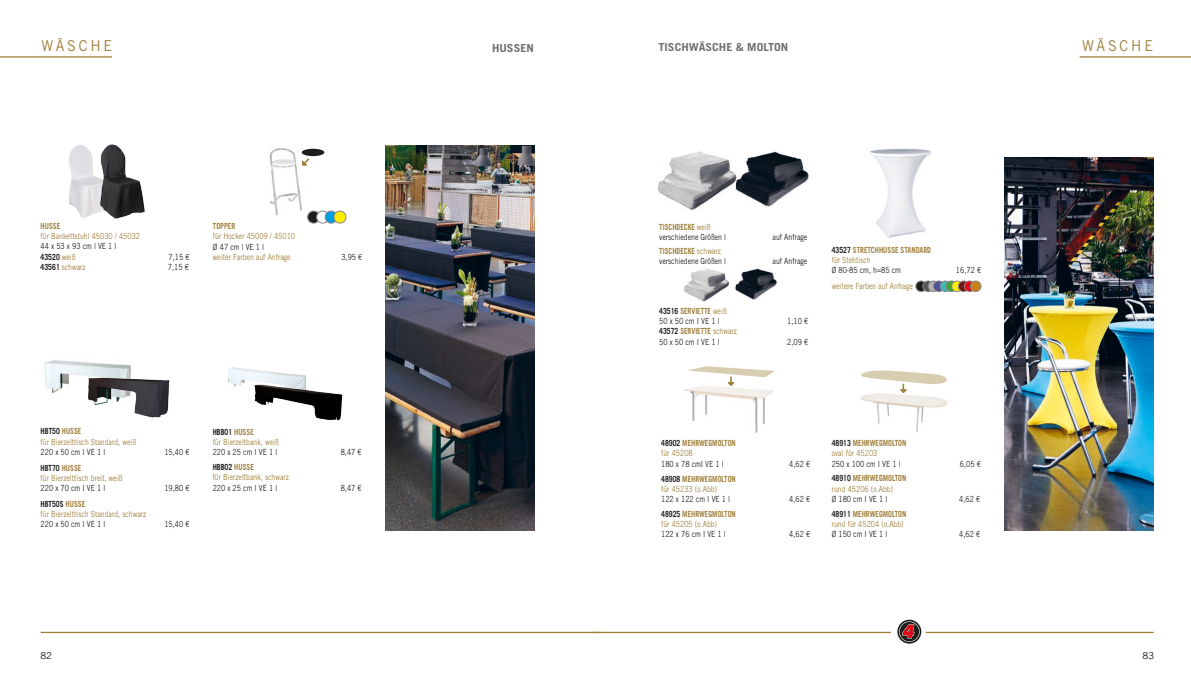
<style>
.page{position:relative;width:1191px;height:681px;background:#fff}
.page>*{position:absolute;margin:0;border:0;box-sizing:border-box;transform-origin:0 0}
.t1{font:15px "Trade Gothic LT Std";letter-spacing:.2em;color:#9f803c;scale:.95 1}
.t2{font:700 11px "Trade Gothic LT Std";color:#70706f;scale:1.1 1}
.t3{font:9.5px "Trade Gothic LT Com";color:#1d1d1b}
.t4{font:8.4px/10.1px "Trade Gothic LT Std";color:#9f803c;scale:.82 1}
.t5{font:8.4px/10.1px "Trade Gothic LT Std";color:#1d1d1b;scale:.82 1}
.t6{font:700 8.4px/10.1px "Trade Gothic LT Std";color:#9f803c;scale:.82 1}
.s1{font-weight:700}
.s2{color:#1d1d1b}
.s3{font-weight:700;color:#1d1d1b}
.s4{font-size:8.5px;color:#1d1d1b}
.s5{font-weight:700;color:#9f803c}
.s6{color:#9f803c}
.s7{font-weight:400}
.s8{font-weight:400;color:#1d1d1b}
</style>
<div class="page">
<hr style="left:41px;top:631px;width:559px;height:1px;background:#9f803c">
<hr style="left:0;top:56px;width:112px;height:2px;background:#9f803c">
<img style="left:227px;top:367px;width:79px;height:19px">
<img style="left:69px;top:145px;width:26px;height:73px">
<img style="left:44px;top:360px;width:87px;height:34px">
<img style="left:248px;top:379px;width:95px;height:42px">
<img style="left:95px;top:144px;width:50px;height:74px">
<img style="left:82px;top:374px;width:88px;height:44px">
<img style="left:269px;top:148px;width:42px;height:68px">
<div style="left:308px;top:211px;width:12px;height:12px;background:#1d1d1b;border-radius:50%"></div>
<div style="left:307px;top:210px;width:13px;height:13px;border:1px solid #878787;border-radius:50%"></div>
<svg style="left:317px;top:211px;width:12px;height:12px"></svg>
<div style="left:316px;top:210px;width:13px;height:13px;border:1px solid #878787;border-radius:50%"></div>
<div style="left:325px;top:211px;width:12px;height:12px;background:#009fe3;border-radius:50%"></div>
<div style="left:325px;top:210px;width:13px;height:13px;border:1px solid #878787;border-radius:50%"></div>
<div style="left:334px;top:211px;width:12px;height:12px;background:#ffed00;border-radius:50%"></div>
<div style="left:333px;top:210px;width:13px;height:13px;border:1px solid #878787;border-radius:50%"></div>
<img style="left:385px;top:145px;width:150px;height:385px">
<svg style="left:301px;top:156px;width:10px;height:10px"></svg>
<div style="left:302px;top:149px;width:22px;height:7px;background:#1d1d1b;border-radius:50%"></div>
<hr style="left:593px;top:631px;width:298px;height:1px;background:#9f803c">
<hr style="left:925px;top:631px;width:228px;height:1px;background:#9f803c">
<svg style="left:896px;top:619px;width:26px;height:25px"></svg>
<svg style="left:897px;top:619px;width:24px;height:24px"></svg>
<img style="left:684px;top:268px;width:45px;height:33px">
<img style="left:657px;top:151px;width:76px;height:59px">
<img style="left:735px;top:268px;width:42px;height:32px">
<img style="left:733px;top:151px;width:76px;height:56px">
<hr style="left:1079px;top:56px;width:112px;height:2px;background:#9f803c">
<img style="left:861px;top:393px;width:87px;height:39px">
<div style="left:916px;top:281px;width:10px;height:10px;background:#1d1d1b;border-radius:50%"></div>
<div style="left:915px;top:280px;width:11px;height:12px;border:1px solid #878787;border-radius:50%"></div>
<div style="left:922px;top:281px;width:11px;height:10px;background:#575756;border-radius:50%"></div>
<div style="left:922px;top:280px;width:11px;height:12px;border:1px solid #878787;border-radius:50%"></div>
<svg style="left:928px;top:281px;width:10px;height:10px"></svg>
<div style="left:927px;top:280px;width:12px;height:12px;border:1px solid #878787;border-radius:50%"></div>
<div style="left:933px;top:281px;width:11px;height:10px;background:#505398;border-radius:50%"></div>
<div style="left:933px;top:280px;width:11px;height:12px;border:1px solid #878787;border-radius:50%"></div>
<div style="left:940px;top:281px;width:10px;height:10px;background:#41b9ba;border-radius:50%"></div>
<div style="left:939px;top:280px;width:12px;height:12px;border:1px solid #878787;border-radius:50%"></div>
<div style="left:946px;top:281px;width:10px;height:10px;background:#3fa535;border-radius:50%"></div>
<div style="left:945px;top:280px;width:12px;height:12px;border:1px solid #878787;border-radius:50%"></div>
<svg style="left:951px;top:281px;width:11px;height:10px"></svg>
<div style="left:951px;top:280px;width:11px;height:12px;border:1px solid #878787;border-radius:50%"></div>
<div style="left:958px;top:281px;width:11px;height:10px;background:#77161a;border-radius:50%"></div>
<div style="left:958px;top:280px;width:11px;height:12px;border:1px solid #878787;border-radius:50%"></div>
<svg style="left:964px;top:281px;width:11px;height:10px"></svg>
<div style="left:964px;top:280px;width:11px;height:12px;border:1px solid #878787;border-radius:50%"></div>
<div style="left:970px;top:281px;width:11px;height:10px;background:#cc811b;border-radius:50%"></div>
<div style="left:970px;top:280px;width:11px;height:12px;border:1px solid #878787;border-radius:50%"></div>
<img style="left:870px;top:148px;width:61px;height:90px">
<img style="left:1004px;top:157px;width:149px;height:373px">
<img style="left:684px;top:386px;width:89px;height:47px">
<svg style="left:861px;top:370px;width:86px;height:23px"></svg>
<svg style="left:688px;top:366px;width:87px;height:20px"></svg>
<p class="t1" style="left:41px;top:37px;width:76px">WÄSCHE</p>
<p class="t2" style="left:492px;top:42px;width:39px">HUSSEN</p>
<p class="t4" style="left:41px;top:221px;width:123px"><span class="s1">HUSSE<br></span>für Bankettstuhl 45030 / 45032<br><span class="s2">44 x 53 x 93 cm l VE 1 l<br></span><span class="s3">43520</span> weiß</p>
<p class="t5" style="left:168px;top:251px;width:27px">7,15 €</p>
<p class="t4" style="left:41px;top:261px;width:56px"><span class="s3">43561</span> schwarz</p>
<p class="t5" style="left:168px;top:261px;width:27px">7,15 €</p>
<p class="t4" style="left:213px;top:221px;width:102px"><span class="s1">TOPPER<br></span>für Hocker 45009 / 45010<br><span class="s4">Ø 47</span> <span class="s2">cm l VE 1 l<br></span>weiter Farben auf Anfrage</p>
<p class="t5" style="left:341px;top:251px;width:27px">3,95 €</p>
<p class="t4" style="left:41px;top:426px;width:118px"><span class="s3">HBT50</span> <span class="s1">HUSSE<br></span>für Bierzelttisch Standard, weiß<br><span class="s2">220 x 50 cm I VE 1 l</span></p>
<p class="t4" style="left:41px;top:462px;width:102px"><span class="s3">HBT70</span> <span class="s1">HUSSE<br></span>für Bierzelttisch breit, weiß<br><span class="s2">220 x 70 cm I VE 1 l</span></p>
<p class="t4" style="left:41px;top:498px;width:130px"><span class="s3">HBT50S</span> <span class="s1">HUSSE<br></span>für Bierzelttisch Standard, schwarz<br><span class="s2">220 x 50 cm I VE 1 l</span></p>
<p class="t5" style="left:164px;top:446px;width:32px">15,40 €</p>
<p class="t5" style="left:164px;top:482px;width:32px">19,80 €</p>
<p class="t5" style="left:164px;top:519px;width:32px">15,40 €</p>
<p class="t4" style="left:213px;top:426px;width:82px"><span class="s3">HBB01</span> <span class="s1">HUSSE<br></span>für Bierzeltbank, weiß<br><span class="s2">220 x 25 cm I VE 1 l</span></p>
<p class="t4" style="left:213px;top:462px;width:94px"><span class="s3">HBB02</span> <span class="s1">HUSSE<br></span>für Bierzeltbank, schwarz<br><span class="s2">220 x 25 cm I VE 1 l</span></p>
<p class="t3" style="left:40px;top:650px;width:13px">82</p>
<p class="t5" style="left:341px;top:447px;width:27px">8,47 €</p>
<p class="t5" style="left:341px;top:482px;width:27px">8,47 €</p>
<p class="t2" style="left:658px;top:41px;width:119px">TISCHWÄSCHE &amp; MOLTON</p>
<p class="t1" style="left:1082px;top:37px;width:76px">WÄSCHE</p>
<p class="t5" style="left:659px;top:221px;width:83px"><span class="s5">TISCHDECKE</span> <span class="s6">weiß </span>verschiedene Größen l</p>
<p class="t5" style="left:772px;top:232px;width:44px">auf Anfrage</p>
<p class="t5" style="left:659px;top:245px;width:83px"><span class="s5">TISCHDECKE</span> <span class="s6">schwarz </span>verschiedene Größen l</p>
<p class="t5" style="left:772px;top:255px;width:44px">auf Anfrage</p>
<p class="t6" style="left:831px;top:245px;width:123px"><span class="s2">43527</span> STRETCHHUSSE STANDARD <span class="s7">für Stehtisch<br></span><span class="s8">Ø 80-85 cm, h=85 cm</span></p>
<p class="t5" style="left:956px;top:265px;width:32px">16,72 €</p>
<p class="t4" style="left:831px;top:281px;width:101px">weitere Farben auf Anfrage</p>
<p class="t5" style="left:659px;top:306px;width:84px"><span class="s1">43516</span> <span class="s5">SERVIETTE</span> <span class="s6">weiß<br></span>50 x 50 cm I VE 1 l</p>
<p class="t5" style="left:787px;top:316px;width:27px">1,10 €</p>
<p class="t5" style="left:659px;top:326px;width:96px"><span class="s1">43572</span> <span class="s5">SERVIETTE</span> <span class="s6">schwarz<br></span>50 x 50 cm I VE 1 l</p>
<p class="t5" style="left:787px;top:336px;width:27px">2,09 €</p>
<p class="t6" style="left:661px;top:438px;width:92px"><span class="s2">48902</span> MEHRWEGMOLTON <span class="s7">für 45208<br></span><span class="s8">180 x 78 cmI VE 1 l</span></p>
<p class="t5" style="left:789px;top:458px;width:27px">4,62 €</p>
<p class="t5" style="left:831px;top:438px;width:92px"><span class="s1">48913</span> <span class="s5">MEHRWEGMOLTON </span><span class="s6">oval für 45203<br></span>250 x 100 cm I VE 1 l</p>
<p class="t5" style="left:959px;top:458px;width:27px">6,05 €</p>
<p class="t4" style="left:661px;top:473px;width:92px"><span class="s3">48908</span> <span class="s1">MEHRWEGMOLTON </span>für 45233 (o.Abb)<br><span class="s2">122 x 122 cm I VE 1 l</span></p>
<p class="t5" style="left:789px;top:493px;width:27px">4,62 €</p>
<p class="t4" style="left:831px;top:473px;width:92px"><span class="s3">48910</span> <span class="s1">MEHRWEGMOLTON </span>rund 45206 (o.Abb)<br><span class="s2">Ø 180 cm I VE 1 l</span></p>
<p class="t5" style="left:959px;top:493px;width:27px">4,62 €</p>
<p class="t4" style="left:661px;top:508px;width:92px"><span class="s3">48925</span> <span class="s1">MEHRWEGMOLTON </span>für 45205 (o.Abb)<br><span class="s2">122 x 76 cm I VE 1 l</span></p>
<p class="t5" style="left:789px;top:528px;width:27px">4,62 €</p>
<p class="t4" style="left:831px;top:508px;width:92px"><span class="s3">48911</span> <span class="s1">MEHRWEGMOLTON </span>rund für 45204 (o.Abb)<br><span class="s2">Ø 150 cm I VE 1 l</span></p>
<p class="t5" style="left:959px;top:528px;width:27px">4,62 €</p>
<p class="t3" style="left:1142px;top:650px;width:13px">83</p>
</div>
